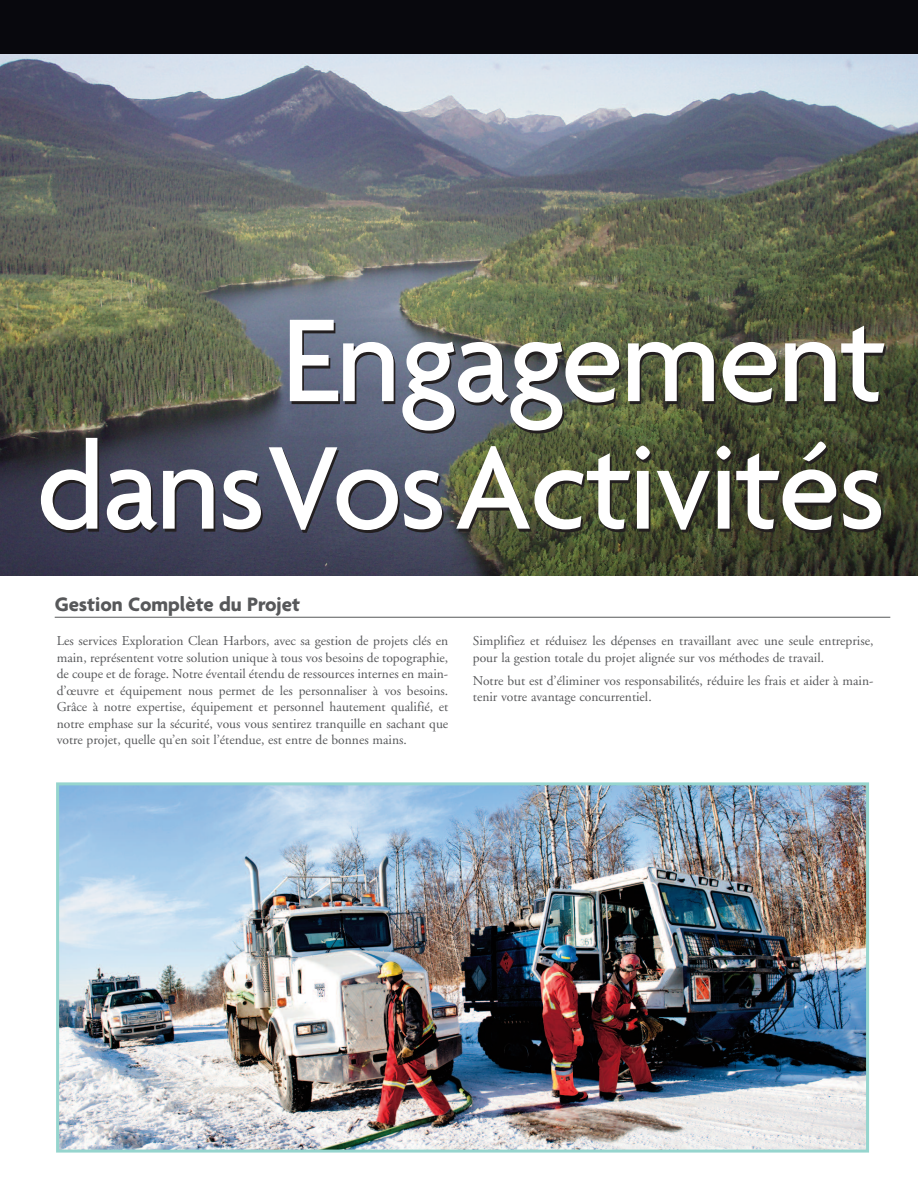
<style>
.page{position:relative;width:918px;height:1188px;background:#fff}
.page>*{position:absolute;margin:0;border:0;box-sizing:border-box;transform-origin:0 0}
.t1{font:500 127.5px/127.5px "Agenda";letter-spacing:-.02em;color:#fff;text-align:right}
.t2{font:700 21px "Agenda";color:#57585a}
.t3{font:13.5px/16.5px "Adobe Garamond";color:#57585a}
</style>
<div class="page">
<img style="left:0;top:54px;width:918px;height:522px">
<div style="left:0;top:0;width:918px;height:54px;background:#08080d"></div>
<hr style="left:55px;top:617px;width:835px;height:1px;background:#57585a">
<img style="left:60px;top:786px;width:805px;height:363px">
<div style="left:56px;top:782px;width:813px;height:371px;border:3px solid #96d5ce"></div>
<h1 class="t1" style="left:36px;top:293px;width:851px">Engagement dansVosActivités</h1>
<h2 class="t2" style="left:55px;top:592px;width:247px">Gestion Complète du Projet</h2>
<p class="t3" style="left:57px;top:634px;width:393px;text-align:justify">Les services Exploration Clean Harbors, avec sa gestion de projets clés en main, représentent votre solution unique à tous vos besoins de topographie, de coupe et de forage. Notre éventail étendu de ressources internes en main&shy;d’œuvre et équipement nous permet de les personnaliser à vos besoins.<br>Grâce à notre expertise, équipement et personnel hautement qualifié, et notre emphase sur la sécurité, vous vous sentirez tranquille en sachant que votre projet, quelle qu’en soit l’étendue, est entre de bonnes mains.</p>
<p class="t3" style="left:473px;top:634px;width:402px">Simplifiez et réduisez les dépenses en travaillant avec une seule entreprise, pour la gestion totale du projet alignée sur vos méthodes de travail.</p>
<p class="t3" style="left:473px;top:673px;width:402px">Notre but est d’éliminer vos responsabilités, réduire les frais et aider à main&shy;tenir votre avantage concurrentiel.</p>
</div>
